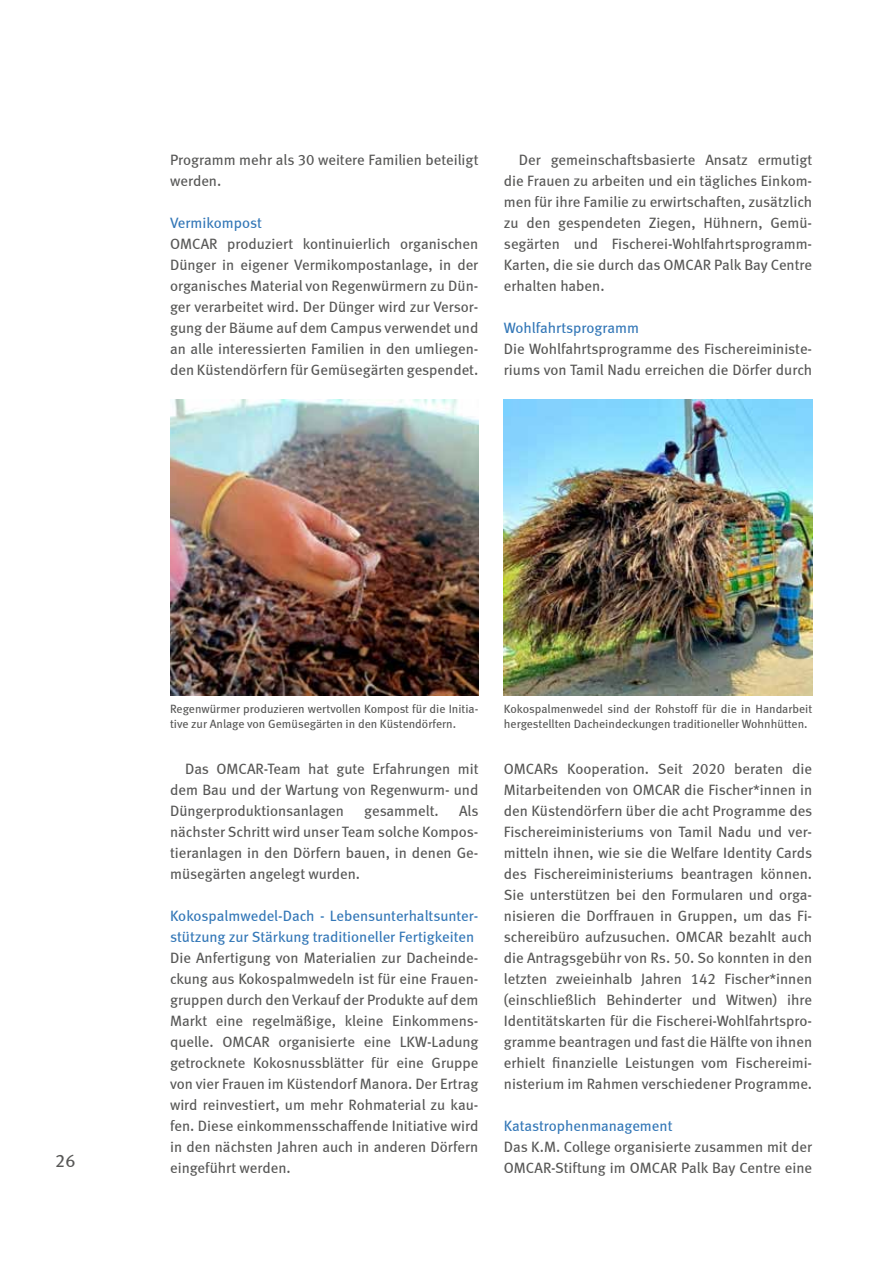
<style>
.page{position:relative;width:893px;height:1263px;background:#fff}
.page>*{position:absolute;margin:0;border:0;box-sizing:border-box;transform-origin:0 0}
.t1{font:18px "Meta Book LF";color:#575756}
.t2{font:15px/21px "Meta Book LF";color:#575756;text-align:justify}
.t3{font:15px/21px "Meta Book LF";color:#3377b7}
.t4{font:12px/15px "Meta Book LF";color:#575756}
</style>
<div class="page">
<img style="left:170px;top:400px;width:308px;height:295px">
<img style="left:504px;top:400px;width:308px;height:295px">
<p class="t2" style="left:170px;top:149px;width:310px">Programm mehr als 30 weitere Familien beteiligt werden.</p>
<p class="t3" style="left:170px;top:212px;width:93px">Vermikompost</p>
<p class="t2" style="left:170px;top:233px;width:310px">OMCAR produziert kontinuierlich organischen Dünger in eigener Vermikompostanlage, in der organisches Material von Regenwürmern zu Dün&shy;ger verarbeitet wird. Der Dünger wird zur Versor&shy;gung der Bäume auf dem Campus verwendet und an alle interessierten Familien in den umliegen&shy;den Küstendörfern für Gemüsegärten gespendet.</p>
<p class="t2" style="left:504px;top:149px;width:310px;text-indent:15px">Der gemeinschaftsbasierte Ansatz ermutigt die Frauen zu arbeiten und ein tägliches Einkom&shy;men für ihre Familie zu erwirtschaften, zusätzlich zu den gespendeten Ziegen, Hühnern, Gemü&shy;segärten und Fischerei-Wohlfahrtsprogramm-Karten, die sie durch das OMCAR Palk Bay Centre erhalten haben.</p>
<p class="t3" style="left:504px;top:317px;width:137px">Wohlfahrtsprogramm</p>
<p class="t2" style="left:504px;top:338px;width:310px">Die Wohlfahrtsprogramme des Fischereiministe&shy;riums von Tamil Nadu erreichen die Dörfer durch</p>
<p class="t1" style="left:55px;top:1150px;width:22px">26</p>
<p class="t4" style="left:170px;top:701px;width:310px">Regenwürmer produzieren wertvollen Kompost für die Initia&shy;tive zur Anlage von Gemüsegärten in den Küstendörfern.</p>
<p class="t4" style="left:504px;top:701px;width:310px">Kokospalmenwedel sind der Rohstoff für die in Handarbeit hergestellten Dacheindeckungen traditioneller Wohnhütten.</p>
<p class="t2" style="left:170px;top:758px;width:310px;text-indent:15px">Das OMCAR-Team hat gute Erfahrungen mit dem Bau und der Wartung von Regenwurm- und Düngerproduktionsanlagen</p>
<p class="t2" style="left:170px;top:800px;width:310px;text-indent:289px">Als nächster Schritt wird unser Team solche Kompos&shy;tieranlagen in den Dörfern bauen, in denen Ge&shy;müsegärten angelegt wurden.</p>
<p class="t3" style="left:170px;top:905px;width:310px">Kokospalmwedel-Dach - Lebensunterhaltsunter&shy;stützung zur Stärkung traditioneller Fertigkeiten</p>
<p class="t2" style="left:170px;top:947px;width:310px">Die Anfertigung von Materialien zur Dacheinde&shy;ckung aus Kokospalmwedeln ist für eine Frauen&shy;gruppen durch den Verkauf der Produkte auf dem Markt eine regelmäßige, kleine Einkommens&shy;quelle. OMCAR organisierte eine LKW-Ladung getrocknete Kokosnussblätter für eine Gruppe von vier Frauen im Küstendorf Manora. Der Ertrag wird reinvestiert, um mehr Rohmaterial zu kau&shy;fen. Diese einkommensschaffende Initiative wird in den nächsten Jahren auch in anderen Dörfern eingeführt werden.</p>
<p class="t2" style="left:364px;top:800px;width:76px">gesammelt.</p>
<p class="t2" style="left:504px;top:758px;width:310px">OMCARs Kooperation. Seit 2020 beraten die Mitarbeitenden von OMCAR die Fischer*innen in den Küstendörfern über die acht Programme des Fischereiministeriums von Tamil Nadu und ver&shy;mitteln ihnen, wie sie die Welfare Identity Cards des Fischereiministeriums beantragen können.<br>Sie unterstützen bei den Formularen und orga&shy;nisieren die Dorffrauen in Gruppen, um das Fi&shy;schereibüro aufzusuchen. OMCAR bezahlt auch die Antragsgebühr von Rs. 50. So konnten in den letzten zweieinhalb Jahren 142 Fischer*innen (einschließlich Behinderter und Witwen) ihre Identitätskarten für die Fischerei-Wohlfahrtspro&shy;gramme beantragen und fast die Hälfte von ihnen erhielt finanzielle Leistungen vom Fischereimi&shy;nisterium im Rahmen verschiedener Programme.</p>
<p class="t3" style="left:504px;top:1115px;width:170px">Katastrophenmanagement</p>
<p class="t2" style="left:504px;top:1136px;width:310px">Das K.M. College organisierte zusammen mit der<br>OMCAR-Stiftung im OMCAR Palk Bay Centre eine</p>
</div>
